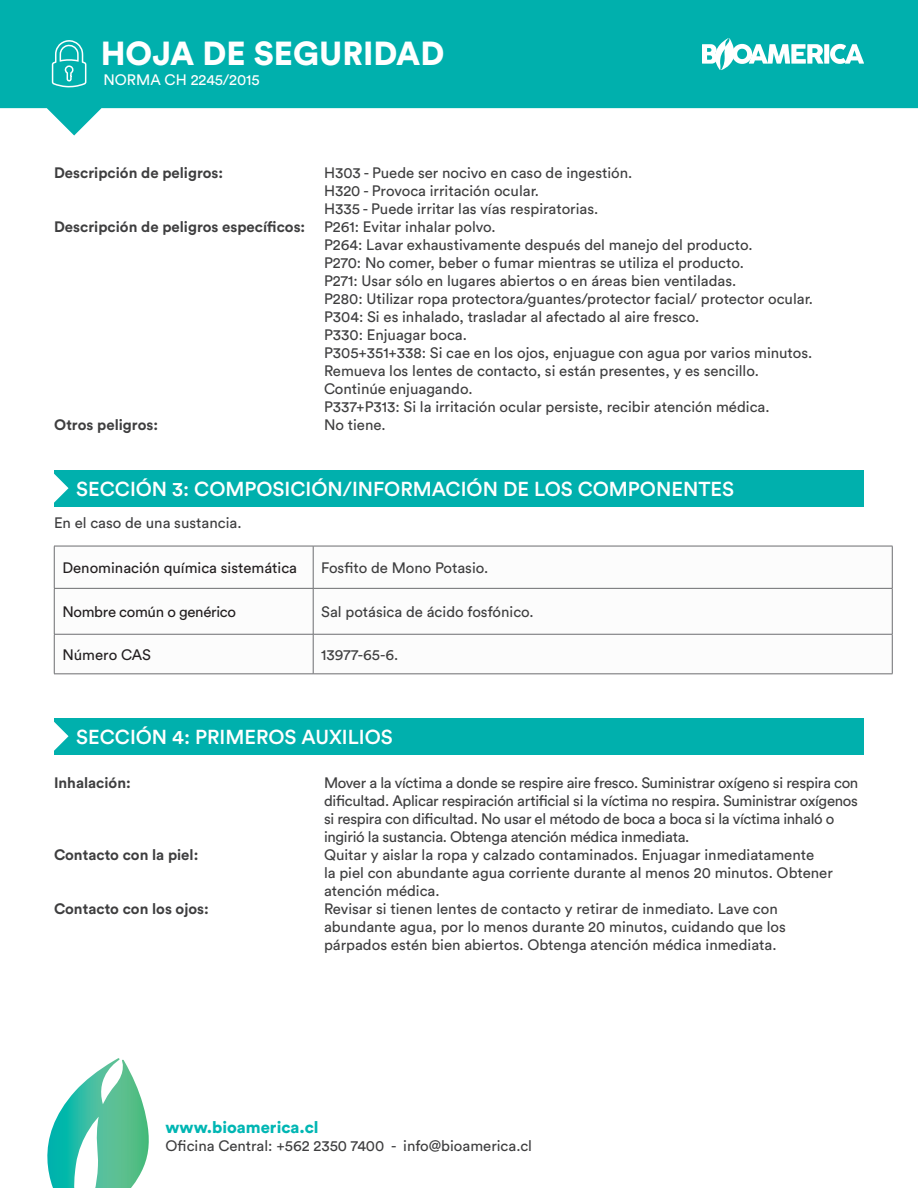
<style>
.page{position:relative;width:918px;height:1188px;background:#fff}
.page>*{position:absolute;margin:0;border:0;box-sizing:border-box;transform-origin:0 0}
.t1{font:900 33px "Circular Std";color:#fff}
.t2{font:500 20.1px "Circular Std";color:#fff}
.t3{font:900 16.5px "Circular Std";color:#00b6b3}
.t4{font:15px/18px "Circular Std";color:#3e3e3f}
.t5{font:15px/18px "Circular Std";letter-spacing:-.02em;color:#3e3e3f}
.t6{font:700 15px "Circular Std";color:#3e3e3f}
.t7{font:15px "Circular Std";color:#231f20}
.t8{font:15px "Circular Std";letter-spacing:-.02em;color:#231f20}
.t9{font:15px "Circular Std";color:#fff}
.s1{font-weight:400}
</style>
<div class="page">
<svg style="left:47px;top:1058px;width:102px;height:130px"></svg>
<svg style="left:0;top:0;width:918px;height:136px;fill:#00b0ad"></svg>
<svg style="left:702px;top:38px;width:162px;height:32px"></svg>
<svg style="left:51px;top:39px;width:36px;height:49px;background:#32bfbd"></svg>
<div style="left:54px;top:470px;width:810px;height:36px;background:#00b0ad"></div>
<svg style="left:54px;top:473px;width:15px;height:34px"></svg>
<svg style="left:55px;top:547px;width:837px;height:127px"></svg>
<hr style="left:54px;top:546px;width:1px;height:42px;background:#6c6d70">
<hr style="left:54px;top:546px;width:259px;height:1px;background:#6c6d70">
<hr style="left:313px;top:546px;width:1px;height:42px;background:#6c6d70">
<hr style="left:54px;top:589px;width:1px;height:45px;background:#6c6d70">
<hr style="left:54px;top:588px;width:259px;height:1px;background:#6c6d70">
<hr style="left:313px;top:546px;width:580px;height:1px;background:#6c6d70">
<hr style="left:892px;top:546px;width:1px;height:42px;background:#6c6d70">
<hr style="left:313px;top:588px;width:580px;height:1px;background:#6c6d70">
<hr style="left:892px;top:589px;width:1px;height:45px;background:#6c6d70">
<hr style="left:313px;top:634px;width:580px;height:1px;background:#6c6d70">
<hr style="left:892px;top:635px;width:1px;height:39px;background:#6c6d70">
<hr style="left:313px;top:674px;width:580px;height:1px;background:#6c6d70">
<hr style="left:313px;top:589px;width:1px;height:45px;background:#6c6d70">
<hr style="left:54px;top:635px;width:1px;height:39px;background:#6c6d70">
<hr style="left:54px;top:634px;width:259px;height:1px;background:#6c6d70">
<hr style="left:54px;top:674px;width:259px;height:1px;background:#6c6d70">
<hr style="left:313px;top:635px;width:1px;height:39px;background:#6c6d70">
<div style="left:54px;top:718px;width:810px;height:37px;background:#00b0ad"></div>
<svg style="left:54px;top:721px;width:15px;height:30px"></svg>
<h1 class="t1" style="left:101px;top:31px;width:345px">HOJA DE SEGURIDAD</h1>
<p class="t9" style="left:104px;top:70px;width:158px">NORMA CH 2245/2015</p>
<p class="t6" style="left:54px;top:163px;width:171px">Descripción de peligros:</p>
<p class="t4" style="left:324px;top:163px;width:310px">H303 - Puede ser nocivo en caso de ingestión.</p>
<p class="t4" style="left:324px;top:181px;width:217px">H320 - Provoca irritación ocular.</p>
<p class="t4" style="left:324px;top:199px;width:276px">H335 - Puede irritar las vías respiratorias.</p>
<p class="t6" style="left:54px;top:217px;width:443px">Descripción de peligros específicos: <span class="s1">P261: Evitar inhalar polvo.</span></p>
<p class="t4" style="left:324px;top:235px;width:430px">P264: Lavar exhaustivamente después del manejo del producto.</p>
<p class="t4" style="left:324px;top:253px;width:421px">P270: No comer, beber o fumar mientras se utiliza el producto.</p>
<p class="t4" style="left:324px;top:271px;width:414px">P271: Usar sólo en lugares abiertos o en áreas bien ventiladas.</p>
<p class="t4" style="left:324px;top:289px;width:491px">P280: Utilizar ropa protectora/guantes/protector facial/ protector ocular.</p>
<p class="t4" style="left:324px;top:307px;width:377px">P304: Si es inhalado, trasladar al afectado al aire fresco.</p>
<p class="t4" style="left:324px;top:325px;width:144px">P330: Enjuagar boca.</p>
<p class="t4" style="left:324px;top:343px;width:490px">P305+351+338: Si cae en los ojos, enjuague con agua por varios minutos.</p>
<p class="t4" style="left:324px;top:361px;width:436px">Remueva los lentes de contacto, si están presentes, y es sencillo.</p>
<p class="t4" style="left:324px;top:379px;width:150px">Continúe enjuagando.</p>
<p class="t4" style="left:324px;top:397px;width:447px">P337+P313: Si la irritación ocular persiste, recibir atención médica.</p>
<p class="t6" style="left:54px;top:415px;width:106px">Otros peligros:</p>
<p class="t4" style="left:324px;top:415px;width:63px">No tiene.</p>
<h2 class="t2" style="left:76px;top:476px;width:660px">SECCIÓN 3: COMPOSICIÓN/INFORMACIÓN DE LOS COMPONENTES</h2>
<p class="t4" style="left:54px;top:513px;width:189px">En el caso de una sustancia.</p>
<p class="t7" style="left:62px;top:559px;width:236px">Denominación química sistemática</p>
<p class="t4" style="left:321px;top:559px;width:169px">Fosfito de Mono Potasio.</p>
<p class="t8" style="left:62px;top:603px;width:175px">Nombre común o genérico</p>
<p class="t4" style="left:321px;top:603px;width:214px">Sal potásica de ácido fosfónico.</p>
<p class="t7" style="left:62px;top:646px;width:90px">Número CAS</p>
<p class="t4" style="left:321px;top:646px;width:78px">13977-65-6.</p>
<h2 class="t2" style="left:76px;top:724px;width:318px">SECCIÓN 4: PRIMEROS AUXILIOS</h2>
<p class="t6" style="left:54px;top:773px;width:78px">Inhalación:</p>
<p class="t5" style="left:324px;top:774px;width:536px">Mover a la víctima a donde se respire aire fresco. Suministrar oxígeno si respira con dificultad. Aplicar respiración artificial si la víctima no respira. Suministrar oxígenos si respira con dificultad. No usar el método de boca a boca si la víctima inhaló o ingirió la sustancia. Obtenga atención médica inmediata.</p>
<p class="t6" style="left:54px;top:845px;width:146px">Contacto con la piel:</p>
<p class="t4" style="left:324px;top:846px;width:510px">Quitar y aislar la ropa y calzado contaminados. Enjuagar inmediatamente<br>la piel con abundante agua corriente durante al menos 20 minutos. Obtener atención médica.</p>
<p class="t6" style="left:54px;top:899px;width:156px">Contacto con los ojos:</p>
<p class="t4" style="left:324px;top:900px;width:463px">Revisar si tienen lentes de contacto y retirar de inmediato. Lave con abundante agua, por lo menos durante 20 minutos, cuidando que los párpados estén bien abiertos. Obtenga atención médica inmediata.</p>
<p class="t3" style="left:166px;top:1117px;width:155px">www.bioamerica.cl</p>
<p class="t4" style="left:166px;top:1137px;width:368px">Oficina Central: +562 2350 7400 - info@bioamerica.cl</p>
</div>
